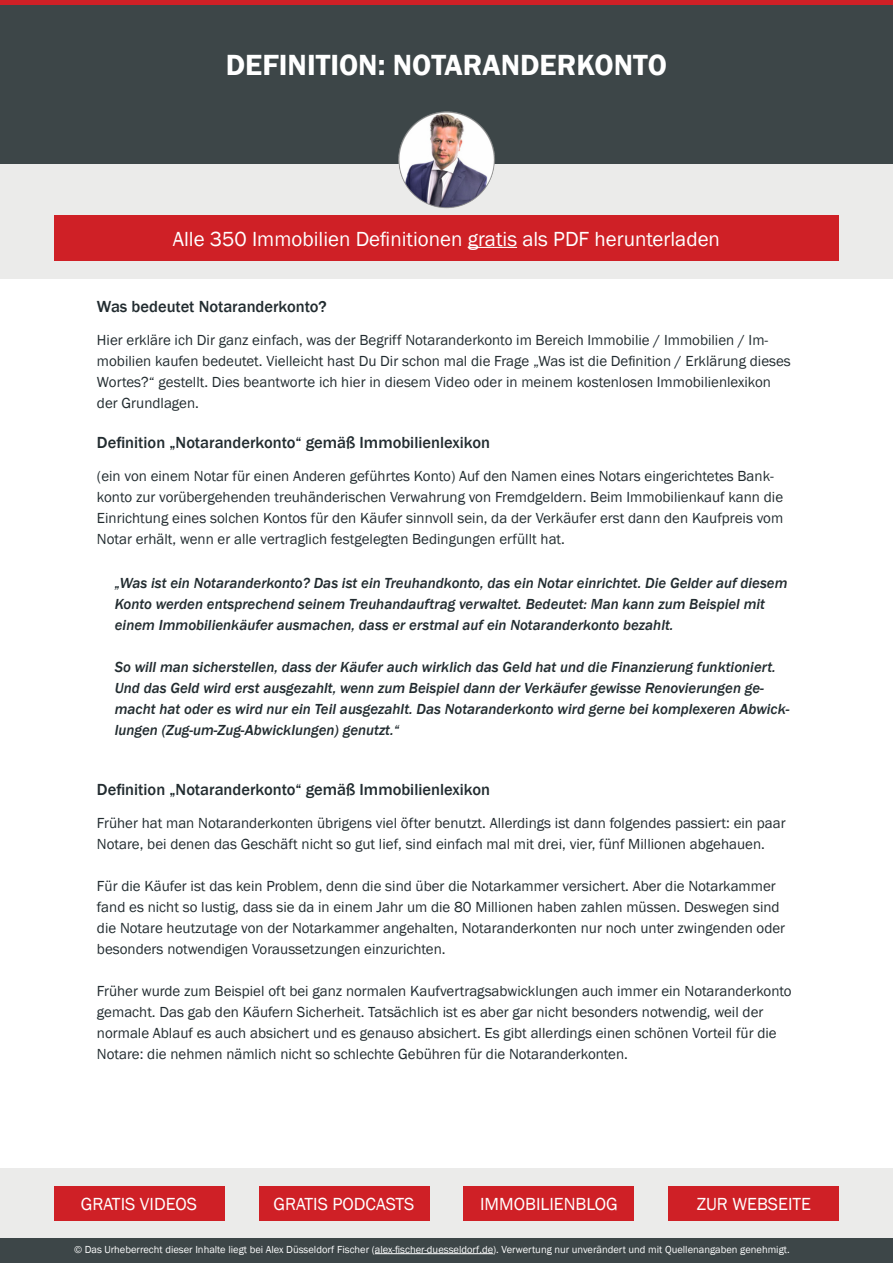
<style>
.page{position:relative;width:893px;height:1263px;background:#fff}
.page>*{position:absolute;margin:0;border:0;box-sizing:border-box;transform-origin:0 0}
.t1{font:600 30px "Franklin Gothic";color:#fff}
.t2{font:21px "Franklin Gothic";color:#fff}
.t3{font:18px "Franklin Gothic";color:#fff}
.t4{font:500 16.5px "Franklin Gothic";color:#222c30}
.t5{font:15px/21px "Franklin Gothic";color:#222c30}
.t6{font:italic 500 15px/21px "Franklin Gothic";color:#222c30}
.t7{font:10.5px "Franklin Gothic";color:#fff}
</style>
<div class="page">
<div style="left:0;top:1238px;width:893px;height:25px;background:#3d4648"></div>
<hr style="left:375px;top:1253px;width:118px;height:1px;background:#fff">
<div style="left:0;top:1168px;width:893px;height:70px;background:#ebebea"></div>
<div style="left:669px;top:1186px;width:170px;height:34px;background:#cf2026"></div>
<div style="left:464px;top:1186px;width:170px;height:34px;background:#cf2026"></div>
<div style="left:259px;top:1186px;width:170px;height:34px;background:#cf2026"></div>
<div style="left:54px;top:1186px;width:170px;height:34px;background:#cf2026"></div>
<div style="left:0;top:0;width:893px;height:6px;background:#cf2026"></div>
<div style="left:0;top:6px;width:893px;height:158px;background:#3d4648"></div>
<div style="left:0;top:164px;width:893px;height:115px;background:#ebebea"></div>
<div style="left:55px;top:215px;width:784px;height:45px;background:#cf2026"></div>
<hr style="left:468px;top:247px;width:49px;height:1px;background:#fff">
<p class="t1" style="left:226px;top:47px;width:443px">DEFINITION: NOTARANDERKONTO</p>
<h2 class="t2" style="left:173px;top:226px;width:549px">Alle 350 Immobilien Definitionen gratis als PDF herunterladen</h2>
<p class="t4" style="left:97px;top:296px;width:231px">Was bedeutet Notaranderkonto?</p>
<p class="t5" style="left:97px;top:329px;width:695px">Hier erkläre ich Dir ganz einfach, was der Begriff Notaranderkonto im Bereich Immobilie / Immobilien / Im&shy;mobilien kaufen bedeutet. Vielleicht hast Du Dir schon mal die Frage „Was ist die Definition / Erklärung dieses Wortes?“ gestellt. Dies beantworte ich hier in diesem Video oder in meinem kostenlosen Immobilienlexikon der Grundlagen.</p>
<p class="t4" style="left:97px;top:432px;width:395px">Definition „Notaranderkonto“ gemäß Immobilienlexikon</p>
<p class="t5" style="left:97px;top:465px;width:688px">(ein von einem Notar für einen Anderen geführtes Konto) Auf den Namen eines Notars eingerichtetes Bank&shy;konto zur vorübergehenden treuhänderischen Verwahrung von Fremdgeldern. Beim Immobilienkauf kann die Einrichtung eines solchen Kontos für den Käufer sinnvoll sein, da der Verkäufer erst dann den Kaufpreis vom Notar erhält, wenn er alle vertraglich festgelegten Bedingungen erfüllt hat.</p>
<p class="t6" style="left:115px;top:573px;width:674px">„Was ist ein Notaranderkonto? Das ist ein Treuhandkonto, das ein Notar einrichtet. Die Gelder auf diesem<br>Konto werden entsprechend seinem Treuhandauftrag verwaltet. Bedeutet: Man kann zum Beispiel mit einem Immobilienkäufer ausmachen, dass er erstmal auf ein Notaranderkonto bezahlt.</p>
<p class="t6" style="left:115px;top:657px;width:676px">So will man sicherstellen, dass der Käufer auch wirklich das Geld hat und die Finanzierung funktioniert.<br>Und das Geld wird erst ausgezahlt, wenn zum Beispiel dann der Verkäufer gewisse Renovierungen ge&shy;macht hat oder es wird nur ein Teil ausgezahlt. Das Notaranderkonto wird gerne bei komplexeren Abwick&shy;lungen (Zug-um-Zug-Abwicklungen) genutzt.“</p>
<p class="t4" style="left:97px;top:780px;width:395px">Definition „Notaranderkonto“ gemäß Immobilienlexikon</p>
<p class="t5" style="left:97px;top:813px;width:690px">Früher hat man Notaranderkonten übrigens viel öfter benutzt. Allerdings ist dann folgendes passiert: ein paar<br>Notare, bei denen das Geschäft nicht so gut lief, sind einfach mal mit drei, vier, fünf Millionen abgehauen.</p>
<p class="t5" style="left:97px;top:876px;width:690px">Für die Käufer ist das kein Problem, denn die sind über die Notarkammer versichert. Aber die Notarkammer fand es nicht so lustig, dass sie da in einem Jahr um die 80 Millionen haben zahlen müssen. Deswegen sind die Notare heutzutage von der Notarkammer angehalten, Notaranderkonten nur noch unter zwingenden oder besonders notwendigen Voraussetzungen einzurichten.</p>
<p class="t5" style="left:97px;top:981px;width:696px">Früher wurde zum Beispiel oft bei ganz normalen Kaufvertragsabwicklungen auch immer ein Notaranderkonto gemacht. Das gab den Käufern Sicherheit. Tatsächlich ist es aber gar nicht besonders notwendig, weil der normale Ablauf es auch absichert und es genauso absichert. Es gibt allerdings einen schönen Vorteil für die Notare: die nehmen nämlich nicht so schlechte Gebühren für die Notaranderkonten.</p>
<p class="t3" style="left:81px;top:1192px;width:118px">GRATIS VIDEOS</p>
<p class="t3" style="left:273px;top:1192px;width:143px">GRATIS PODCASTS</p>
<p class="t3" style="left:480px;top:1192px;width:139px">IMMOBILIENBLOG</p>
<p class="t3" style="left:697px;top:1192px;width:116px">ZUR WEBSEITE</p>
<p class="t7" style="left:74px;top:1243px;width:717px">© Das Urheberrecht dieser Inhalte liegt bei Alex Düsseldorf Fischer (alex-fischer-duesseldorf.de). Verwertung nur unverändert und mit Quellenangaben genehmigt.</p>
</div>
